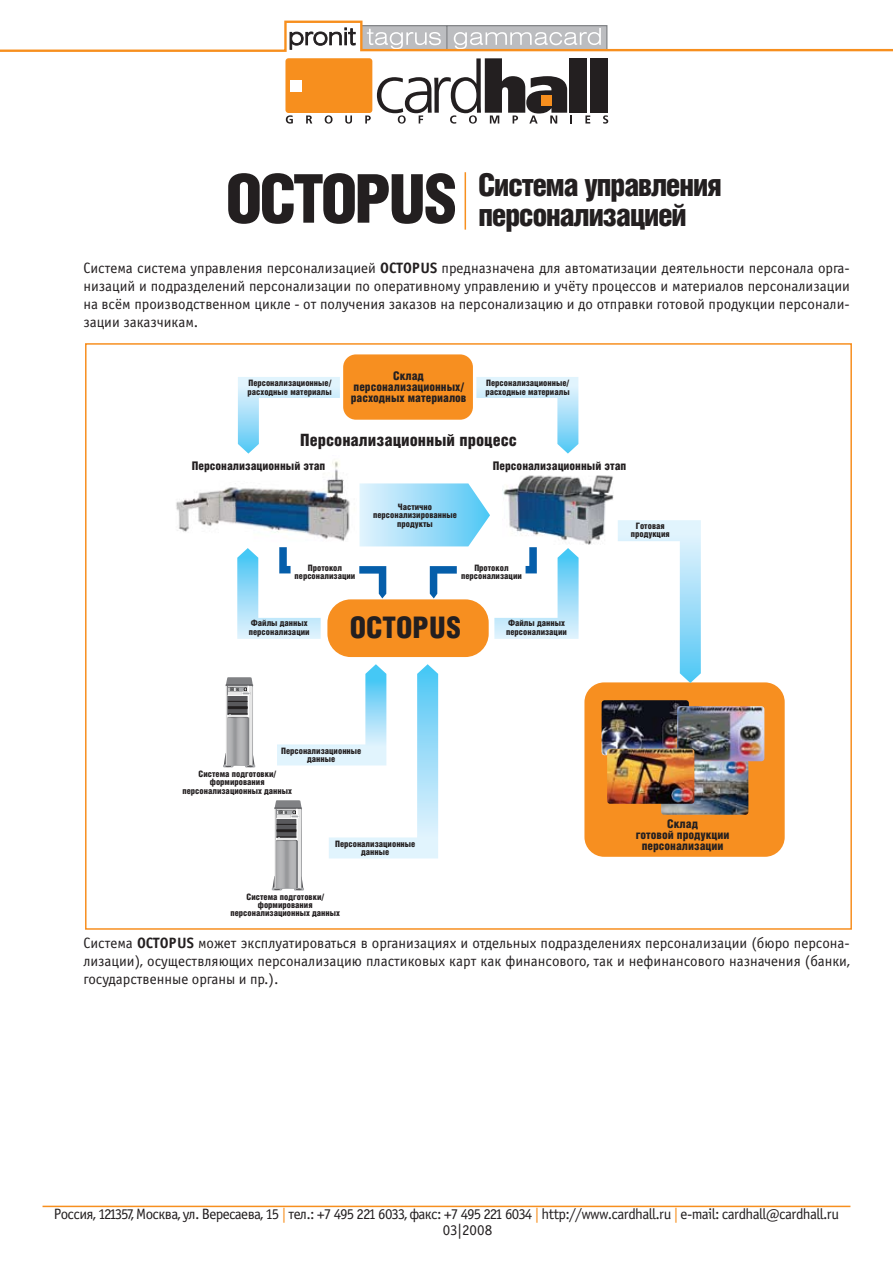
<style>
.page{position:relative;width:893px;height:1263px;background:#fff}
.page>*{position:absolute;margin:0;border:0;box-sizing:border-box;transform-origin:0 0}
.t1{font:900 31.5px/30px "Helios Cond";letter-spacing:-.05em;color:#231f20}
.t2{font:900 29.85px "Helios Cond";color:#231f20}
.t3{font:900 16.95px "Helios Cond";color:#231f20}
.t4{font:15px/18px "Officina Sans Book C";letter-spacing:-.02em;color:#231f20;text-align:justify}
.t5{font:15px "Officina Sans Book C";letter-spacing:-.04em;color:#231f20}
.t6{font:900 12px/10.9px "Helios Cond";color:#231f20;text-align:center}
.t7{font:900 8.85px/8.2px "Helios Cond";color:#231f20;text-align:center}
.s1{font-size:67.5px}
.s2{font-family:"Officina Sans Bold C"}
.s3{color:#f78f1e}
</style>
<div class="page">
<svg style="left:0;top:21px;width:893px;height:103px"></svg>
<hr style="left:43px;top:1206px;width:807px;height:1px;background:#f78f1e">
<hr style="left:465px;top:172px;width:1px;height:58px;background:#f78f1e">
<div style="left:343px;top:354px;width:130px;height:66px;background:#f78f20;border-radius:13px"></div>
<div style="left:584px;top:682px;width:201px;height:175px;background:#f78f20;border-radius:20px"></div>
<div style="left:327px;top:599px;width:162px;height:58px;background:#f78f20;border-radius:23px"></div>
<img style="left:176px;top:461px;width:174px;height:80px">
<img style="left:519px;top:475px;width:95px;height:70px">
<svg style="left:238px;top:377px;width:102px;height:77px"></svg>
<svg style="left:476px;top:377px;width:102px;height:77px"></svg>
<svg style="left:618px;top:520px;width:83px;height:163px"></svg>
<svg style="left:223px;top:677px;width:33px;height:91px"></svg>
<svg style="left:271px;top:664px;width:167px;height:227px"></svg>
<svg style="left:237px;top:547px;width:84px;height:92px"></svg>
<svg style="left:359px;top:483px;width:220px;height:156px"></svg>
<img style="left:661px;top:761px;width:87px;height:54px">
<img style="left:602px;top:700px;width:87px;height:55px">
<img style="left:677px;top:706px;width:87px;height:55px">
<img style="left:607px;top:749px;width:87px;height:55px">
<h1 class="t1" style="left:225px;top:169px;width:498px;text-indent:253px">Система управления<br><span class="s1">OCTOPUS</span> персонализацией</h1>
<p class="t4" style="left:83px;top:260px;width:768px">Система система управления персонализацией <span class="s2">OCTOPUS</span> предназначена для автоматизации деятельности персонала орга&shy;низаций и подразделений персонализации по оперативному управлению и учёту процессов и материалов персонализации на всём производственном цикле - от получения заказов на персонализацию и до отправки готовой продукции персонали&shy;зации заказчикам.</p>
<p class="t7" style="left:248px;top:379px;width:86px;text-align:left">Персонализационные/ расходные материалы</p>
<p class="t6" style="left:351px;top:370px;width:117px">Cклад персонализационных/ расходных материалов</p>
<p class="t7" style="left:485px;top:379px;width:86px;text-align:left">Персонализационные/ расходные материалы</p>
<p class="t3" style="left:300px;top:430px;width:218px">Персонализационный процесс</p>
<p class="t6" style="left:192px;top:460px;width:135px">Персонализационный этап</p>
<p class="t6" style="left:493px;top:460px;width:135px">Персонализационный этап</p>
<p class="t7" style="left:295px;top:563px;width:62px">Протокол персонализации</p>
<p class="t7" style="left:373px;top:503px;width:85px">Частично персонализированные продукты</p>
<p class="t7" style="left:461px;top:563px;width:62px">Протокол персонализации</p>
<p class="t7" style="left:249px;top:619px;width:62px;text-align:left">Файлы данных персонализации</p>
<h2 class="t2" style="left:350px;top:611px;width:113px">OCTOPUS</h2>
<p class="t7" style="left:281px;top:746px;width:82px">Персонализационные данные</p>
<p class="t7" style="left:182px;top:770px;width:111px">Система подготовки/ формирования персонализационных данных</p>
<p class="t7" style="left:335px;top:839px;width:82px">Персонализационные данные</p>
<p class="t7" style="left:230px;top:892px;width:111px">Система подготовки/ формирования персонализационных данных</p>
<p class="t7" style="left:506px;top:619px;width:62px;text-align:left">Файлы данных персонализации</p>
<p class="t7" style="left:631px;top:521px;width:40px">Готовая продукция</p>
<p class="t6" style="left:636px;top:818px;width:95px">Cклад<br>готовой продукции персонализации</p>
<p class="t4" style="left:83px;top:934px;width:768px">Система <span class="s2">OCTOPUS</span> может эксплуатироваться в организациях и отдельных подразделениях персонализации (бюро персона&shy;лизации), осуществляющих персонализацию пластиковых карт как финансового, так и нефинансового назначения (банки, государственные органы и пр.).</p>
<p class="t5" style="left:54px;top:1205px;width:787px">Россия, 121357, Москва, ул. Вересаева, 15 <span class="s3">|</span> тел.: +7 495 221 6033, факс: +7 495 221 6034 <span class="s3">|</span> http://www.cardhall.ru <span class="s3">|</span> e-mail: cardhall@cardhall.ru</p>
<p class="t4" style="left:443px;top:1221px;width:51px">03|2008</p>
</div>
